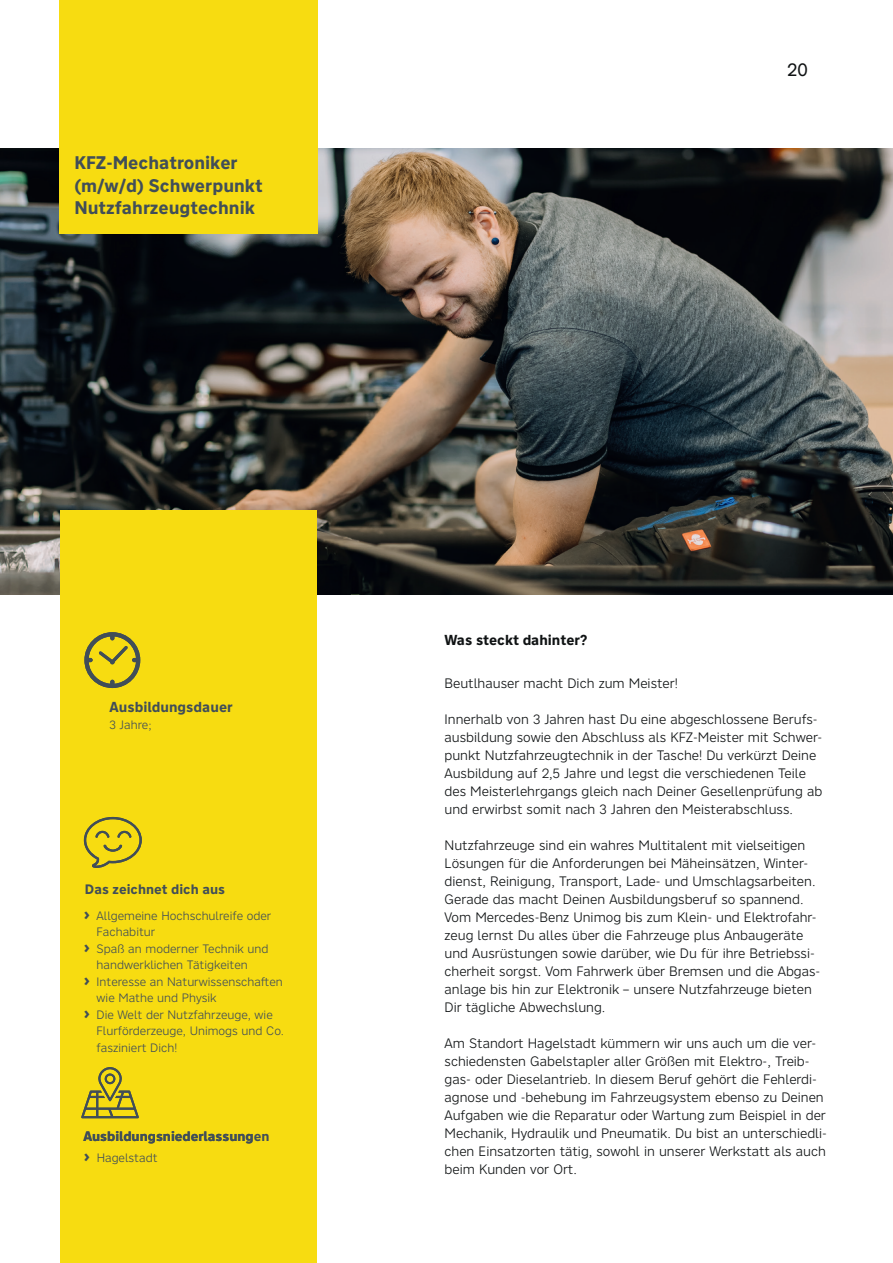
<style>
.page{position:relative;width:893px;height:1263px;background:#fff}
.page>*{position:absolute;margin:0;border:0;box-sizing:border-box;transform-origin:0 0}
.t1{font:700 18px/22.5px "Nort";color:#414e58}
.t2{font:18px "Nort";color:#101314}
.t3{font:700 14.25px "Nort";letter-spacing:-.005em;color:#101314}
.t4{font:700 14.25px "Nort";color:#414e58}
.t5{font:300 13.5px/18px "Nort";color:#101314}
.t6{font:700 13.5px "Nort";color:#414e58}
.t7{font:300 12px "Nort";color:#414e58}
.s1{font-weight:700;font-size:18px}
</style>
<div class="page">
<img style="left:0;top:148px;width:893px;height:447px">
<div style="left:60px;top:0;width:258px;height:234px;background:#f7dc11"></div>
<div style="left:60px;top:511px;width:256px;height:752px;background:#f7dc11"></div>
<svg style="left:84px;top:632px;width:56px;height:56px"></svg>
<svg style="left:84px;top:817px;width:58px;height:51px"></svg>
<svg style="left:81px;top:1067px;width:58px;height:51px"></svg>
<h1 class="t1" style="left:74px;top:151px;width:190px">KFZ-Mechatroniker (m/w/d) Schwerpunkt<br>Nutzfahrzeugtechnik</h1>
<h1 class="t2" style="left:787px;top:57px;width:22px">20</h1>
<p class="t4" style="left:110px;top:698px;width:124px">Ausbildungsdauer</p>
<p class="t7" style="left:110px;top:716px;width:43px">3 Jahre;</p>
<p class="t6" style="left:85px;top:880px;width:142px">Das zeichnet dich aus</p>
<p class="t7" style="left:84px;top:907px;width:189px"><span class="s1">›</span> Allgemeine Hochschulreife oder</p>
<p class="t7" style="left:97px;top:924px;width:60px">Fachabitur</p>
<p class="t7" style="left:84px;top:940px;width:186px"><span class="s1">›</span> Spaß an moderner Technik und</p>
<p class="t7" style="left:97px;top:957px;width:153px">handwerklichen Tätigkeiten</p>
<p class="t7" style="left:84px;top:973px;width:201px"><span class="s1">›</span> Interesse an Naturwissenschaften</p>
<p class="t7" style="left:97px;top:990px;width:121px">wie Mathe und Physik</p>
<p class="t7" style="left:84px;top:1006px;width:190px"><span class="s1">›</span> Die Welt der Nutzfahrzeuge, wie</p>
<p class="t7" style="left:97px;top:1023px;width:189px">Flurförderzeuge, Unimogs und Co.</p>
<p class="t7" style="left:97px;top:1039px;width:82px">fasziniert Dich!</p>
<p class="t6" style="left:83px;top:1127px;width:188px">Ausbildungsniederlassungen</p>
<p class="t7" style="left:84px;top:1149px;width:75px"><span class="s1">›</span> Hagelstadt</p>
<p class="t3" style="left:445px;top:631px;width:144px">Was steckt dahinter?</p>
<p class="t5" style="left:445px;top:674px;width:235px">Beutlhauser macht Dich zum Meister!</p>
<p class="t5" style="left:445px;top:710px;width:379px">Innerhalb von 3 Jahren hast Du eine abgeschlossene Berufs&shy;ausbildung sowie den Abschluss als KFZ-Meister mit Schwer&shy;punkt Nutzfahrzeugtechnik in der Tasche! Du verkürzt Deine Ausbildung auf 2,5 Jahre und legst die verschiedenen Teile des Meisterlehrgangs gleich nach Deiner Gesellenprüfung ab und erwirbst somit nach 3 Jahren den Meisterabschluss.</p>
<p class="t5" style="left:445px;top:836px;width:377px">Nutzfahrzeuge sind ein wahres Multitalent mit vielseitigen Lösungen für die Anforderungen bei Mäheinsätzen, Winter&shy;dienst, Reinigung, Transport, Lade- und Umschlagsarbeiten.<br>Gerade das macht Deinen Ausbildungsberuf so spannend.<br>Vom Mercedes-Benz Unimog bis zum Klein- und Elektrofahr&shy;zeug lernst Du alles über die Fahrzeuge plus Anbaugeräte und Ausrüstungen sowie darüber, wie Du für ihre Betriebssi&shy;cherheit sorgst. Vom Fahrwerk über Bremsen und die Abgas&shy;anlage bis hin zur Elektronik – unsere Nutzfahrzeuge bieten Dir tägliche Abwechslung.</p>
<p class="t5" style="left:445px;top:1034px;width:384px">Am Standort Hagelstadt kümmern wir uns auch um die ver&shy;schiedensten Gabelstapler aller Größen mit Elektro-, Treib&shy;gas- oder Dieselantrieb. In diesem Beruf gehört die Fehlerdi&shy;agnose und -behebung im Fahrzeugsystem ebenso zu Deinen Aufgaben wie die Reparatur oder Wartung zum Beispiel in der Mechanik, Hydraulik und Pneumatik. Du bist an unterschiedli&shy;chen Einsatzorten tätig, sowohl in unserer Werkstatt als auch beim Kunden vor Ort.</p>
</div>
